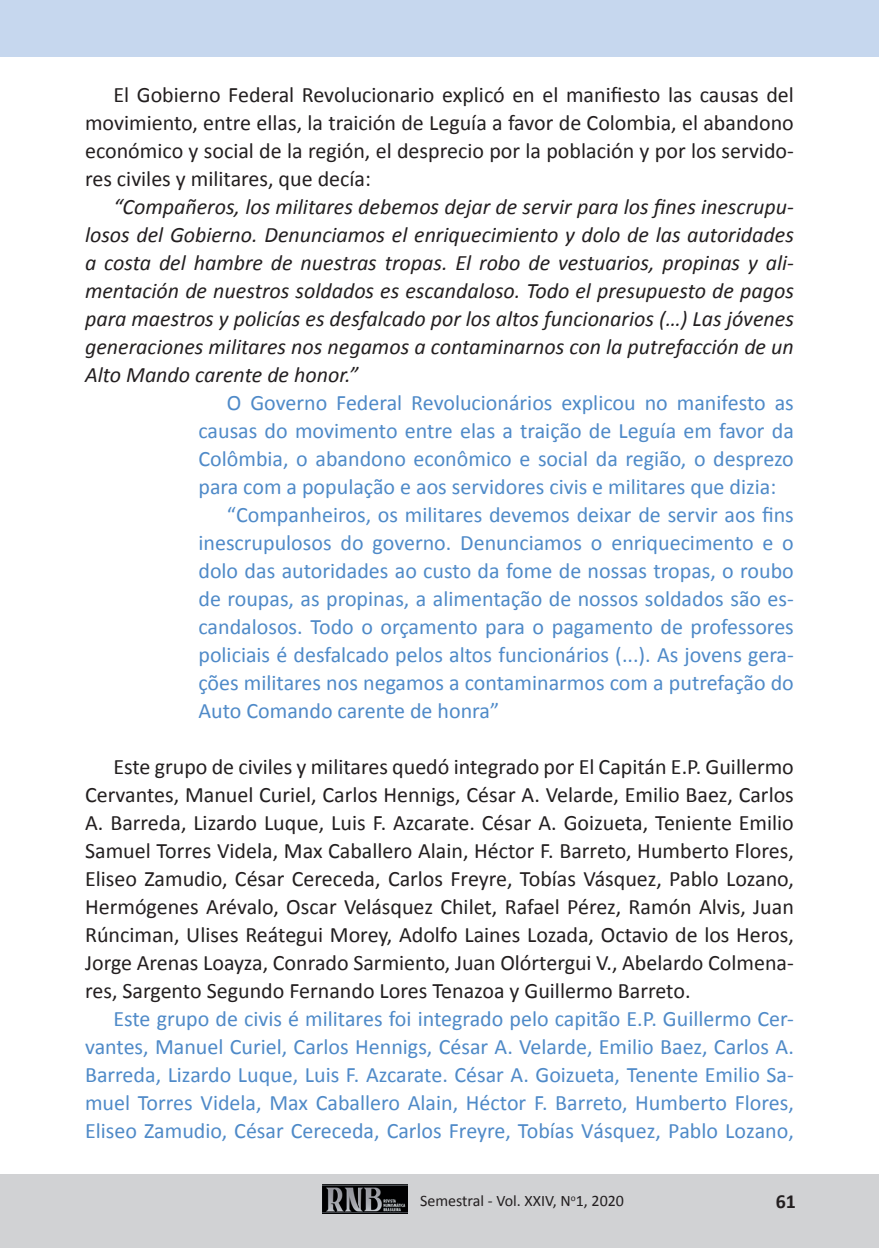
<style>
.page{position:relative;width:879px;height:1248px;background:#fff}
.page>*{position:absolute;margin:0;border:0;box-sizing:border-box;transform-origin:0 0}
.t1{font:22px/28px "Calibri";color:#4f8ac8;text-align:justify}
.t2{font:22px/28px "Calibri";color:#231f20;text-align:justify}
.t3{font:italic 22px/28px "Calibri";color:#231f20;text-align:justify}
.t4{font:700 20px "Calibri";color:#231f20}
.t5{font:16px "Calibri";color:#231f20}
</style>
<div class="page">
<hr style="left:0;top:1174px;width:4px;height:73px;background:#d1d2d4">
<div style="left:4px;top:1174px;width:875px;height:73px;background:#d1d2d4"></div>
<div style="left:0;top:0;width:879px;height:57px;background:#c6d7ee"></div>
<img style="left:323px;top:1184px;width:84px;height:29px">
<p class="t2" style="left:85px;top:80px;width:710px;text-indent:28px">El Gobierno Federal Revolucionario explicó en el manifiesto las causas del movimiento, entre ellas, la traición de Leguía a favor de Colombia, el abandono económico y social de la región, el desprecio por la población y por los servido&shy;res civiles y militares, que decía:</p>
<p class="t3" style="left:85px;top:191px;width:710px;text-indent:28px">“Compañeros, los militares debemos dejar de servir para los fines inescrupu&shy;losos del Gobierno. Denunciamos el enriquecimiento y dolo de las autoridades a costa del hambre de nuestras tropas. El robo de vestuarios, propinas y ali&shy;mentación de nuestros soldados es escandaloso. Todo el presupuesto de pagos para maestros y policías es desfalcado por los altos funcionarios (…) Las jóvenes generaciones militares nos negamos a contaminarnos con la putrefacción de un Alto Mando carente de honor.”</p>
<p class="t1" style="left:227px;top:388px;width:568px">O Governo Federal Revolucionários explicou no manifesto as</p>
<p class="t1" style="left:198px;top:416px;width:597px">causas do movimento entre elas a traição de Leguía em favor da</p>
<p class="t1" style="left:198px;top:444px;width:597px">Colômbia, o abandono econômico e social da região, o desprezo</p>
<p class="t1" style="left:198px;top:472px;width:579px">para com a população e aos servidores civis e militares que dizia:</p>
<p class="t1" style="left:227px;top:500px;width:568px">“Companheiros, os militares devemos deixar de servir aos fins</p>
<p class="t1" style="left:198px;top:528px;width:597px">inescrupulosos do governo. Denunciamos o enriquecimento e o</p>
<p class="t1" style="left:198px;top:556px;width:597px">dolo das autoridades ao custo da fome de nossas tropas, o roubo</p>
<p class="t1" style="left:198px;top:584px;width:597px">de roupas, as propinas, a alimentação de nossos soldados são es-</p>
<p class="t1" style="left:198px;top:612px;width:597px">candalosos. Todo o orçamento para o pagamento de professores</p>
<p class="t1" style="left:198px;top:640px;width:597px">policiais é desfalcado pelos altos funcionários (...). As jovens gera-</p>
<p class="t1" style="left:198px;top:668px;width:597px">ções militares nos negamos a contaminarmos com a putrefação do</p>
<p class="t1" style="left:198px;top:696px;width:302px">Auto Comando carente de honra”</p>
<p class="t2" style="left:85px;top:752px;width:710px;text-indent:28px">Este grupo de civiles y militares quedó integrado por El Capitán E.P. Guillermo Cervantes, Manuel Curiel, Carlos Hennigs, César A. Velarde, Emilio Baez, Carlos A. Barreda, Lizardo Luque, Luis F. Azcarate. César A. Goizueta, Teniente Emilio Samuel Torres Videla, Max Caballero Alain, Héctor F. Barreto, Humberto Flores, Eliseo Zamudio, César Cereceda, Carlos Freyre, Tobías Vásquez, Pablo Lozano, Hermógenes Arévalo, Oscar Velásquez Chilet, Rafael Pérez, Ramón Alvis, Juan Rúnciman, Ulises Reátegui Morey, Adolfo Laines Lozada, Octavio de los Heros, Jorge Arenas Loayza, Conrado Sarmiento, Juan Olórtergui V., Abelardo Colmena&shy;res, Sargento Segundo Fernando Lores Tenazoa y Guillermo Barreto.</p>
<p class="t1" style="left:85px;top:1004px;width:710px;text-indent:28px">Este grupo de civis é militares foi integrado pelo capitão E.P. Guillermo Cer&shy;vantes, Manuel Curiel, Carlos Hennigs, César A. Velarde, Emilio Baez, Carlos A.<br>Barreda, Lizardo Luque, Luis F. Azcarate. César A. Goizueta, Tenente Emilio Sa&shy;muel Torres Videla, Max Caballero Alain, Héctor F. Barreto, Humberto Flores, Eliseo Zamudio, César Cereceda, Carlos Freyre, Tobías Vásquez, Pablo Lozano,</p>
<p class="t5" style="left:420px;top:1190px;width:205px">Semestral - Vol. XXIV, N<sup>o</sup>1, 2020</p>
<p class="t4" style="left:776px;top:1188px;width:22px">61</p>
</div>
